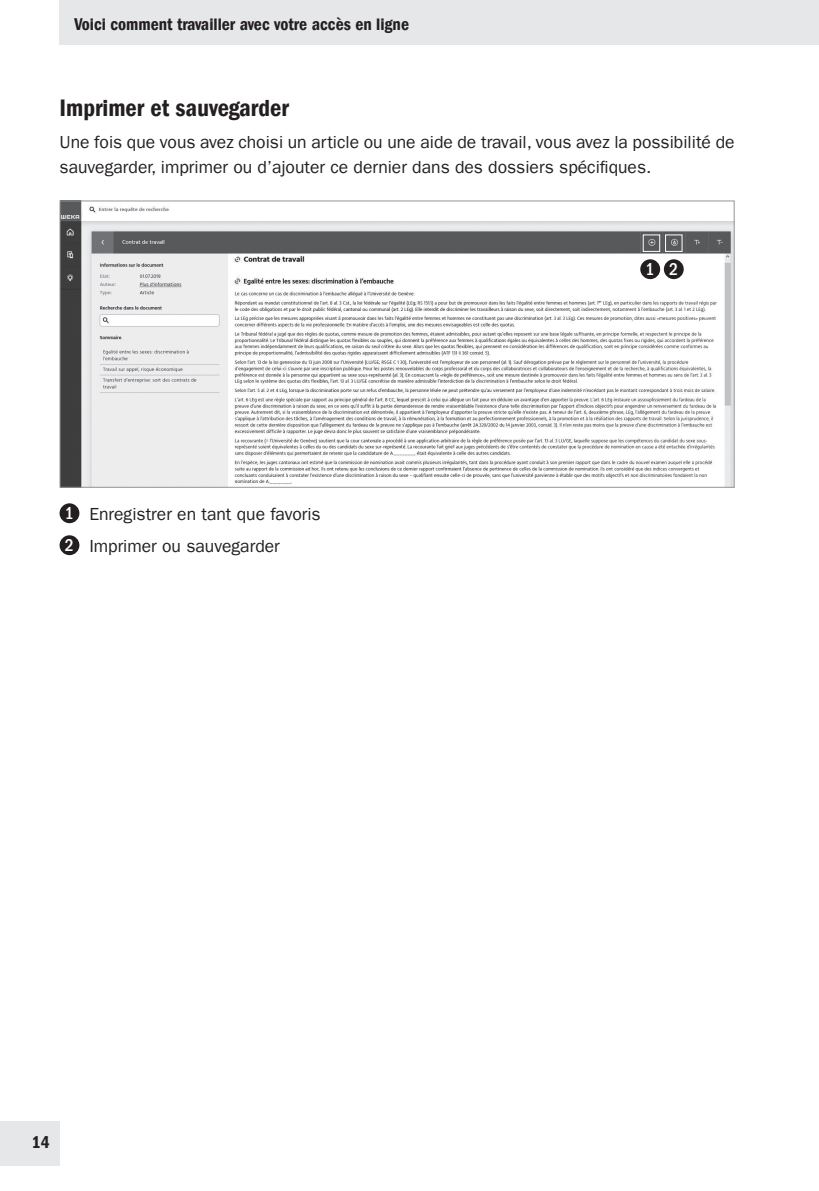
<style>
.page{position:relative;width:819px;height:1191px;background:#fff}
.page>*{position:absolute;margin:0;border:0;box-sizing:border-box;transform-origin:0 0}
.t1{font:24.5px "Franklin Gothic LT Pro Dm Cn";color:#231f20}
.t2{font:17.5px/24.5px "Franklin Gothic LT Pro";color:#231f20}
.t3{font:17.5px "Franklin Gothic LT Pro Dm Cn";color:#231f20}
.t4{font:500 condensed 17.5px "Franklin Gothic LT Pro";color:#fff}
.t5{font:17.32px "Franklin Gothic LT Pro Dm Cn";color:#231f20}
.s1{font-weight:500;font-stretch:condensed;color:#fff}
</style>
<div class="page">
<div style="left:60px;top:0;width:759px;height:45px;background:#e6e7e9"></div>
<div style="left:0;top:1121px;width:60px;height:45px;background:#e6e7e9"></div>
<img style="left:62px;top:202px;width:670px;height:284px">
<div style="left:60px;top:503px;width:19px;height:20px;background:#231f20;border-radius:50%"></div>
<div style="left:60px;top:535px;width:19px;height:20px;background:#231f20;border-radius:50%"></div>
<div style="left:642px;top:234px;width:18px;height:18px;border:1px solid #fff"></div>
<div style="left:665px;top:234px;width:17px;height:18px;border:1px solid #fff"></div>
<div style="left:640px;top:259px;width:20px;height:20px;background:#231f20;border-radius:50%"></div>
<div style="left:663px;top:259px;width:20px;height:20px;background:#231f20;border-radius:50%"></div>
<p class="t3" style="left:74px;top:14px;width:336px">Voici comment travailler avec votre accès en ligne</p>
<p class="t3" style="left:74px;top:14px;width:195px">1. Planification du personnel</p>
<h1 class="t1" style="left:60px;top:94px;width:231px">Imprimer et sauvegarder</h1>
<p class="t2" style="left:60px;top:130px;width:676px">Une fois que vous avez choisi un article ou une aide de travail, vous avez la possibilité de sauvegarder, imprimer ou d’ajouter ce dernier dans des dossiers spécifiques.</p>
<p class="t2" style="left:65px;top:498px;width:257px;line-height:32px"><span class="s1">1</span> Enregistrer en tant que favoris<br><span class="s1">2</span> Imprimer ou sauvegarder</p>
<p class="t4" style="left:645px;top:259px;width:34px">1 2</p>
<p class="t5" style="left:32px;top:1132px;width:19px">14</p>
</div>
